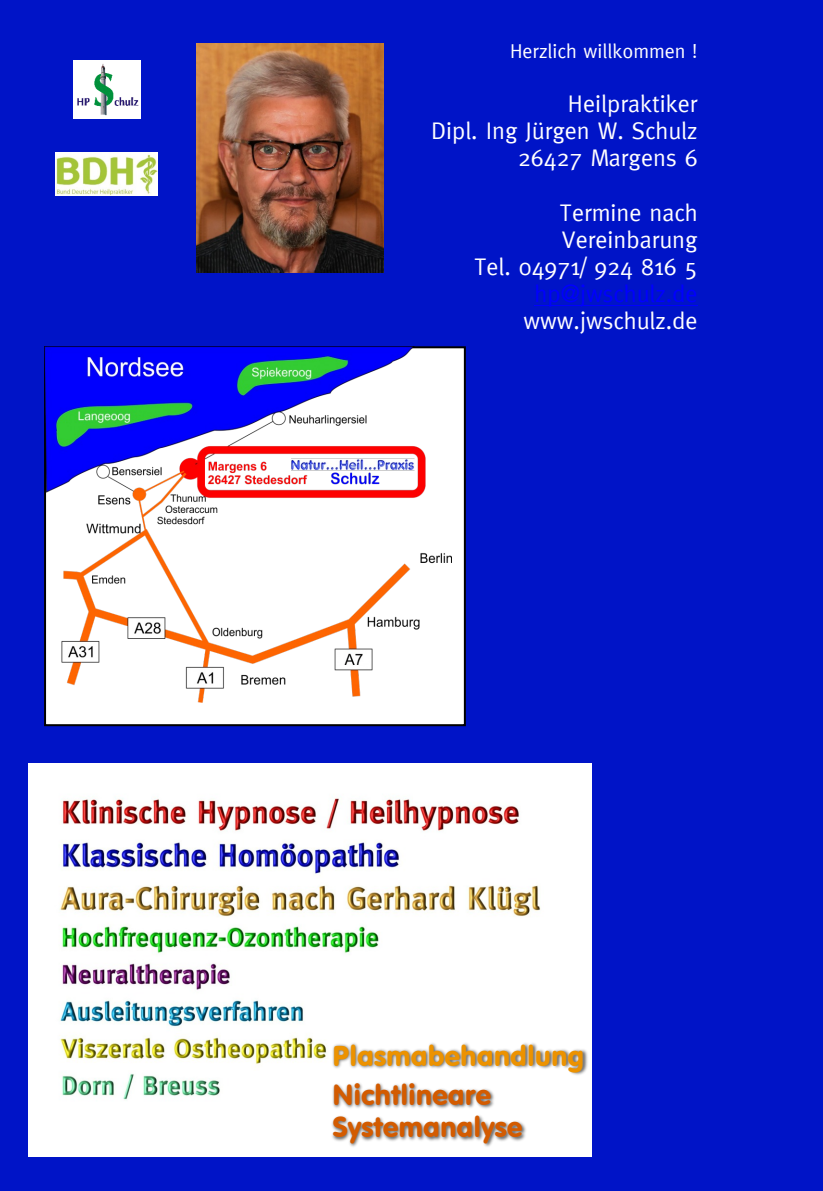
<style>
.page{position:relative;width:823px;height:1191px;background:#fff}
.page>*{position:absolute;margin:0;border:0;box-sizing:border-box;transform-origin:0 0}
.t1{font:28px/32px "VAG Rounded BT";color:#d35b00}
.t2{font:28px "VAG Rounded BT";color:#ec9200}
.t3{font:24px/27.2px "Meta";color:#fff;text-align:right}
.t4{font:24px "Meta";color:#00f}
.t5{font:20px "Meta";color:#fff}
</style>
<div class="page">
<div style="left:0;top:0;width:822px;height:1191px;background:#0014c7"></div>
<div style="left:44px;top:346px;width:421px;height:380px;background:#fff;border:2px solid #000"></div>
<hr style="left:534px;top:305px;width:163px;height:1px;background:#00f">
<img style="left:56px;top:153px;width:102px;height:43px">
<img style="left:73px;top:60px;width:67px;height:58px">
<img style="left:197px;top:44px;width:186px;height:229px">
<img style="left:44px;top:346px;width:407px;height:356px">
<img style="left:28px;top:763px;width:562px;height:394px">
<img style="left:329px;top:1031px;width:299px;height:147px">
<p class="t5" style="left:509px;top:40px;width:189px">Herzlich willkommen !</p>
<p class="t3" style="left:431px;top:89px;width:268px">Heilpraktiker<br>Dipl. Ing Jürgen W. Schulz<br>26427 Margens 6</p>
<p class="t3" style="left:474px;top:198px;width:224px">Termine nach<br>Vereinbarung<br>Tel. 04971/ 924 816 5</p>
<p class="t4" style="left:534px;top:280px;width:164px">hp@jwschulz.de</p>
<p class="t3" style="left:523px;top:307px;width:175px">www.jwschulz.de</p>
<p class="t2" style="left:332px;top:1044px;width:253px">Plasmabehandlung</p>
<p class="t1" style="left:332px;top:1081px;width:191px">Nichtlineare<br>Systemanalyse</p>
</div>
